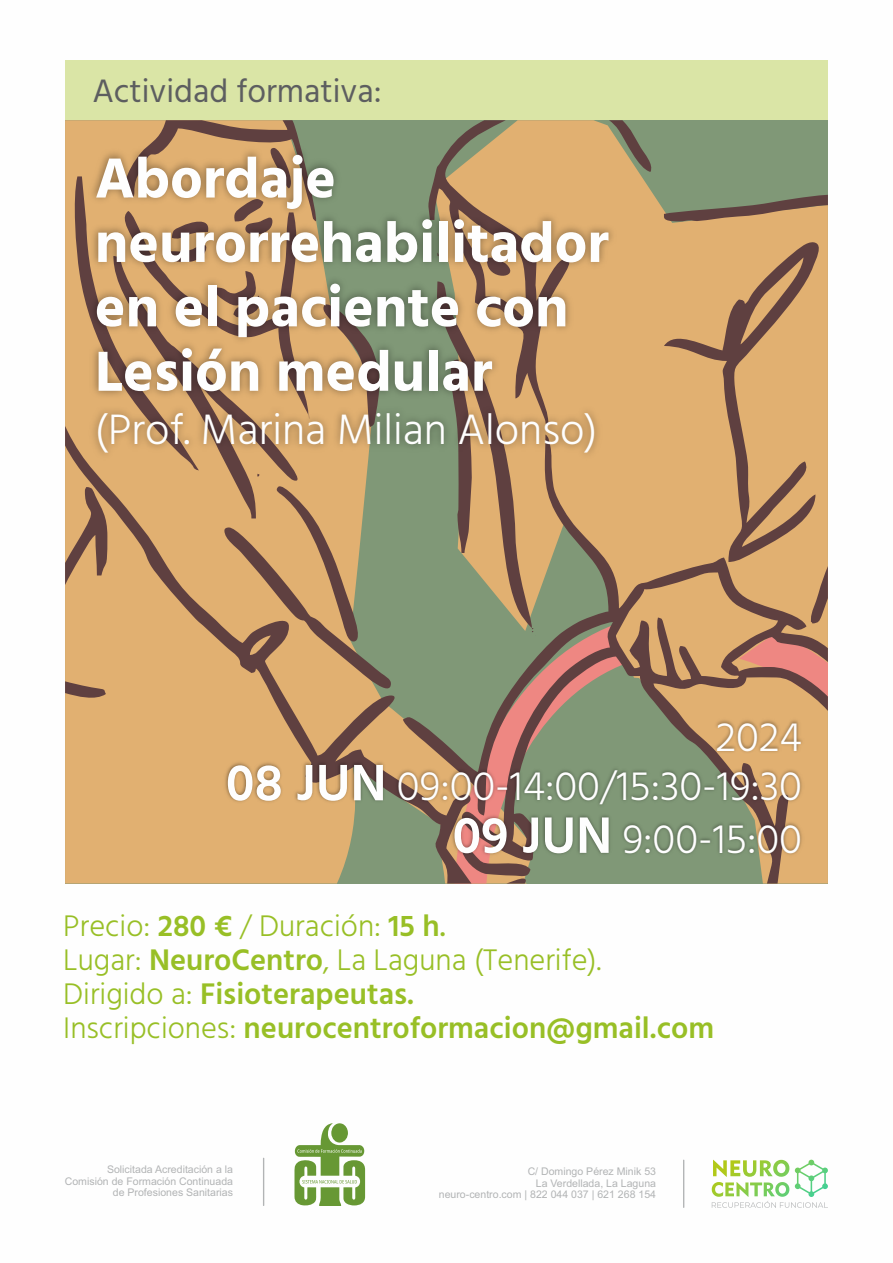
<style>
.page{position:relative;width:893px;height:1263px;background:#fff}
.page>*{position:absolute;margin:0;border:0;box-sizing:border-box;transform-origin:0 0}
.t1{font:700 57.75px/64.3px "Hind Madurai";color:#fefefe}
.t2{font:300 43.5px "Hind Madurai";color:#fefefe}
.t3{font:300 42px/51px "Hind Madurai";color:#fefefe;text-align:right}
.t4{font:33.3px "Hind Madurai";color:#5d5e60}
.t5{font:300 30.6px/33.9px "Hind Madurai";color:#98bf26}
.t6{font:10.5px/11.9px "Arial";color:#b2b4b5;text-align:right}
.s1{font-weight:600;font-size:52.5px}
.s2{font-weight:600}
.s3{font-weight:500}
</style>
<div class="page">
<div style="left:65px;top:60px;width:763px;height:60px;background:#dae5a6"></div>
<svg style="left:712px;top:1160px;width:116px;height:48px"></svg>
<hr style="left:683px;top:1159px;width:1px;height:49px;background:#b2b4b5">
<svg style="left:294px;top:1123px;width:72px;height:83px"></svg>
<hr style="left:263px;top:1158px;width:1px;height:48px;background:#b2b4b5">
<svg style="left:578px;top:120px;width:250px;height:314px;background:#b2a473"></svg>
<svg style="left:526px;top:434px;width:302px;height:449px;background:#b6946a"></svg>
<svg style="left:65px;top:467px;width:461px;height:416px;background:#baa472"></svg>
<svg style="left:664px;top:241px;width:160px;height:321px;background:#cc9e69"></svg>
<svg style="left:428px;top:120px;width:150px;height:20px;background:#aa986d"></svg>
<svg style="left:810px;top:566px;width:18px;height:59px"></svg>
<svg style="left:661px;top:195px;width:167px;height:28px;background:#918062"></svg>
<svg style="left:609px;top:120px;width:45px;height:52px;background:#817f65"></svg>
<svg style="left:461px;top:860px;width:69px;height:19px"></svg>
<svg style="left:435px;top:467px;width:101px;height:169px;background:#a1926b"></svg>
<svg style="left:65px;top:120px;width:326px;height:581px;background:#c29b69"></svg>
<img style="left:221px;top:716px;width:586px;height:144px">
<img style="left:81px;top:140px;width:542px;height:327px">
<h3 class="t4" style="left:92px;top:69px;width:291px">Actividad formativa:</h3>
<h1 class="t1" style="left:95px;top:148px;width:515px">Abordaje neurorrehabilitador en el paciente con<br>Lesión medular</h1>
<h2 class="t2" style="left:95px;top:401px;width:504px">(Prof. Marina Milian Alonso)</h2>
<h3 class="t3" style="left:226px;top:713px;width:578px">2024<br><span class="s1">08 JUN</span> 09:00-14:00/15:30-19:30<br><span class="s1">09 JUN</span> 9:00-15:00</h3>
<h3 class="t5" style="left:63px;top:910px;width:652px">Precio: <span class="s2">280 €</span> / Duración: <span class="s2">15 h</span><span class="s3">.<br></span>Lugar: <span class="s2">NeuroCentro</span>, La Laguna (Tenerife).<br>Dirigido a: <span class="s2">Fisioterapeutas.<br></span>Inscripciones: <span class="s2">neurocentroformacion@gmail.com</span></h3>
<p class="t6" style="left:65px;top:1164px;width:170px">Solicitada Acreditación a la<br>Comisión de Formación Continuada de Profesiones Sanitarias</p>
<p class="t6" style="left:439px;top:1166px;width:219px">C/ Domingo Pérez Minik 53<br>La Verdellada, La Laguna<br>neuro-centro.com | 822 044 037 | 621 268 154</p>
</div>
